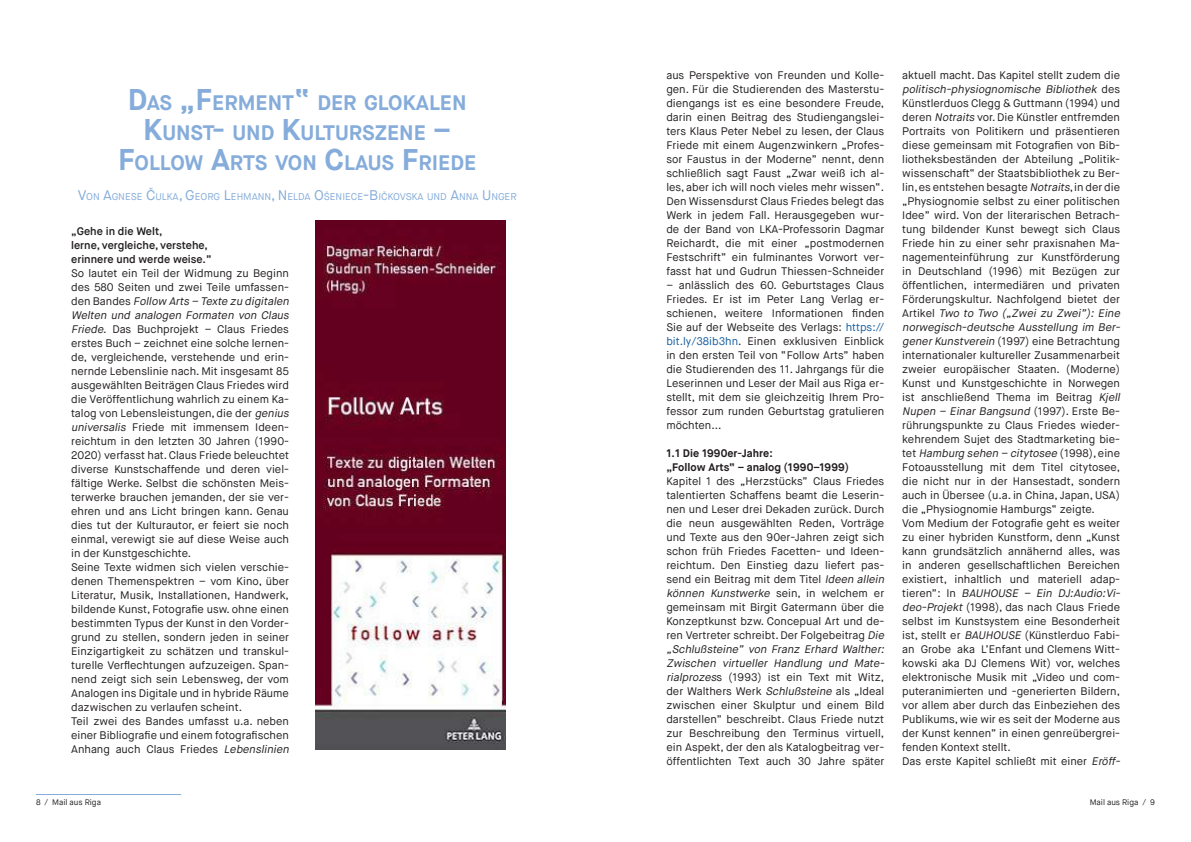
<style>
.page{position:relative;width:1191px;height:842px;background:#fff}
.page>*{position:absolute;margin:0;border:0;box-sizing:border-box;transform-origin:0 0}
.t1{font:700 21px "Maison Neue";color:#85acda}
.t2{font:11px/14px "Maison Neue";color:#231f20}
.t3{font:600 11px/14px "Maison Neue";color:#231f20}
.t4{font:700 11px/14px "Maison Neue";color:#231f20}
.t5{font:9.8px "Maison Neue";color:#85acda}
.t6{font:8px "Maison Neue";color:#231f20}
.s1{font-size:30px}
.s2{font-size:14px}
.s3{font-style:italic}
.s4{color:#175d9e}
</style>
<div class="page">
<img style="left:316px;top:221px;width:190px;height:528px">
<hr style="left:36px;top:794px;width:144px;height:1px;background:#85acda">
<h1 class="t1" style="left:128px;top:90px;width:99px"><span class="s1">D</span>AS <span class="s1">„F</span>ERME</h1>
<h1 class="t1" style="left:268px;top:90px;width:63px">NT<span class="s1">“</span> DER</h1>
<h1 class="t1" style="left:364px;top:90px;width:104px">GLOKALEN</h1>
<h1 class="t1" style="left:144px;top:120px;width:308px"><span class="s1">K</span>UNST<span class="s1">-</span> UND <span class="s1">K</span>ULTURSZENE <span class="s1">–</span></h1>
<h1 class="t1" style="left:118px;top:150px;width:30px"><span class="s1">F</span>OLLO</h1>
<h1 class="t1" style="left:184px;top:150px;width:246px">W <span class="s1">A</span>RTS VON <span class="s1">C</span>LAUS <span class="s1">F</span>RIEDE</h1>
<p class="t5" style="left:78px;top:190px;width:440px"><span class="s2">V</span>ON <span class="s2">A</span>GN ESE <span class="s2">Č</span>ULKA<span class="s2">, G</span>EORG <span class="s2">L</span>EHMANN <span class="s2">, N</span>ELDA <span class="s2">O</span>ŠEN IECE<span class="s2">-B</span>IČKOVSKA UND <span class="s2">A</span>NNA <span class="s2">U</span> NGER</p>
<p class="t3" style="left:71px;top:225px;width:142px">„Gehe in die Welt,<br>lerne, vergleiche, verstehe, erinnere und werde weise.”</p>
<p class="t2" style="left:71px;top:267px;width:222px">So lautet ein Teil der Widmung zu Beginn des 580 Seiten und zwei Teile umfassen&shy;d e n B a n d e s <span class="s3">Follow Arts – Texte zu digitalen Welten und analogen Formaten von Claus Friede.</span> Das Buchprojekt – Claus Friedes erstes Buch – zeichnet eine solche lernen&shy;de, vergleichende, verstehende und erin&shy;nernde Lebenslinie nach. Mit insgesamt 85 ausgewählten Beiträgen Claus Friedes wird die Veröffentlichung wahrlich zu einem Ka&shy;talog von Lebensleistungen, die der <span class="s3">genius universalis</span> Friede mit immensem Ideen&shy;reichtum in den letzten 30 Jahren (1990- 2020) verfasst hat. Claus Friede beleuchtet diverse Kunstschaffende und deren viel&shy;fältige Werke. Selbst die schönsten Meis&shy;terwerke brauchen jemanden, der sie ver&shy;ehren und ans Licht bringen kann. Genau dies tut der Kulturautor, er feiert sie noch einmal, verewigt sie auf diese Weise auch in der Kunstgeschichte.<br>Seine Texte widmen sich vielen verschie&shy;denen Themenspektren – vom Kino, über Literatur, Musik, Installationen, Handwerk, bildende Kunst, Fotografie usw. ohne einen bestimmten Typus der Kunst in den Vorder&shy;grund zu stellen, sondern jeden in seiner Einzigartigkeit zu schätzen und transkul&shy;turelle Verflechtungen aufzuzeigen. Span&shy;nend zeigt sich sein Lebensweg, der vom Analogen ins Digitale und in hybride Räume dazwischen zu verlaufen scheint.<br>Teil zwei des Bandes umfasst u.a. neben einer Bibliografie und einem fotografischen Anhang auch Claus Friedes <span class="s3">Lebenslinien</span></p>
<p class="t2" style="left:666px;top:69px;width:219px;text-align:justify">aus Perspektive von Freunden und Kolle&shy;gen. Für die Studierenden des Masterstu&shy;diengangs ist es eine besondere Freude, darin einen Beitrag des Studiengangslei&shy;ters Klaus Peter Nebel zu lesen, der Claus Friede mit einem Augenzwinkern „Profes&shy;sor Faustus in der Moderne” nennt, denn schließlich sagt Faust „Zwar weiß ich al&shy;les, aber ich will noch vieles mehr wissen“.<br>Den Wissensdurst Claus Friedes belegt das Werk in jedem Fall. Herausgegeben wur&shy;de der Band von LKA-Professorin Dagmar Reichardt, die mit einer „postmodernen Festschrift” ein fulminantes Vorwort ver&shy;fasst hat und Gudrun Thiessen-Schneider</p>
<p class="t2" style="left:666px;top:279px;width:219px;text-align:justify">– anlässlich des 60. Geburtstages Claus Friedes. Er ist im Peter Lang Verlag er&shy;schienen, weitere Informationen finden Sie auf der Webseite des Verlags: <span class="s4">https:// bit.ly/38ib3hn</span>. Einen exklusiven Einblick in den ersten Teil von “Follow Arts” haben die Studierenden des 11. Jahrgangs für die Leserinnen und Leser der Mail aus Riga er&shy;stellt, mit dem sie gleichzeitig Ihrem Pro&shy;fessor zum runden Geburtstag gratulieren möchten...</p>
<p class="t4" style="left:666px;top:447px;width:184px">1.1 Die 1990er-Jahre:<br>„Follow Arts“ – analog (1990–1999)</p>
<p class="t2" style="left:666px;top:475px;width:222px">Kapitel 1 des „Herzstücks” Claus Friedes talentierten Schaffens beamt die Leserin&shy;nen und Leser drei Dekaden zurück. Durch die neun ausgewählten Reden, Vorträge und Texte aus den 90er-Jahren zeigt sich schon früh Friedes Facetten- und Ideen&shy;reichtum. Den Einstieg dazu liefert pas&shy;send ein Beitrag mit dem Titel <span class="s3">Ideen allein können Kunstwerke</span> sein, in welchem er gemeinsam mit Birgit Gatermann über die Konzeptkunst bzw. Concepual Art und de&shy;ren Vertreter schreibt. Der Folgebeitrag <span class="s3">Die „Schlußsteine” von Franz Erhard Walther:<br>Zwischen virtueller Handlung und Mate&shy;rialprozes</span>s (1993) ist ein Text mit Witz, der Walthers Werk <span class="s3">Schlußsteine</span> als „Ideal zwischen einer Skulptur und einem Bild darstellen” beschreibt. Claus Friede nutzt zur Beschreibung den Terminus virtuell, ein Aspekt, der den als Katalogbeitrag ver&shy;öffentlichten Text auch 30 Jahre später</p>
<p class="t2" style="left:902px;top:69px;width:222px">aktuell macht. Das Kapitel stellt zudem die <span class="s3">politisch-physiognomische Bibliothek</span> d e s Künstlerduos Clegg &amp; Guttmann (1994) und deren <span class="s3">Notraits</span> vor. Die Künstler entfremden Portraits von Politikern und präsentieren diese gemeinsam mit Fotografien von Bib&shy;liotheksbeständen der Abteilung „Politik&shy;wissenschaft“ der Staatsbibliothek zu Ber&shy;lin, es entstehen besagte <span class="s3">Notraits</span>, in der die „Physiognomie selbst zu einer politischen Idee” wird. Von der literarischen Betrach&shy;tung bildender Kunst bewegt sich Claus Friede hin zu einer sehr praxisnahen Ma&shy;nagementeinführung zur Kunstförderung in Deutschland (1996) mit Bezügen zur öffentlichen, intermediä ren und privaten Förderungskultur. Nachfolgend bietet der A r t i ke l <span class="s3">Two to Two („Zwei zu Zwei”): Eine norwegisch-deutsche Ausstellung im Ber&shy;generKunstverein</span> (1997) eine Betrachtung internationaler kultureller Zusammenarbeit zweier europäischer Staaten. (Moderne)<br>Kunst und Kunstgeschichte in Norwegen ist anschließend Thema im Beitrag <span class="s3">Kjell Nupen – Einar Bangsund</span> ( 1 9 97) . E rste B e - rührungspunkte zu Claus Friedes wieder&shy;kehrendem Sujet des Stadtmarketing bie&shy;t e t <span class="s3">Hamburg sehen – citytosee</span> ( 1 9 9 8 ) , e i n e Fotoausstellung mit dem Titel citytosee, die nicht nur in der Hansestadt, sondern auch in Übersee (u.a. in China, Japan, USA) die „Physiognomie Hamburgs“ zeigte.<br>Vom Medium der Fotografie geht es weiter zu einer hybriden Kunstform, denn „Kunst kann grundsätzlich annähernd alles, was in anderen gesellschaftlichen Bereichen existiert, inhaltlich und materiell adap&shy;t i e r e n ” : I n <span class="s3">BAUHOUSE – Ein DJ:Audio:Vi&shy;deo-Projekt</span> (1998), das nach Claus Friede selbst im Kunstsystem eine Besonderheit ist, stellt er <span class="s3">BAUHOUSE</span> (Künstlerduo Fabi&shy;an Grobe aka L’Enfant und Clemens Witt&shy;kowski aka DJ Clemens Wit) vor, welches elektronische Musik mit „Video und com&shy;puteranimierten und -generierten Bildern, vor allem aber durch das Einbeziehen des Publikums, wie wir es seit der Moderne aus der Kunst kennen” in einen genreübergrei&shy;fenden Kontext stellt.<br>Das erste Kapitel schließt mit einer <span class="s3">Eröff-</span></p>
<p class="t6" style="left:36px;top:797px;width:67px">8 / Mail aus Riga</p>
<p class="t6" style="left:1089px;top:797px;width:67px">Mail aus Riga / 9</p>
</div>
